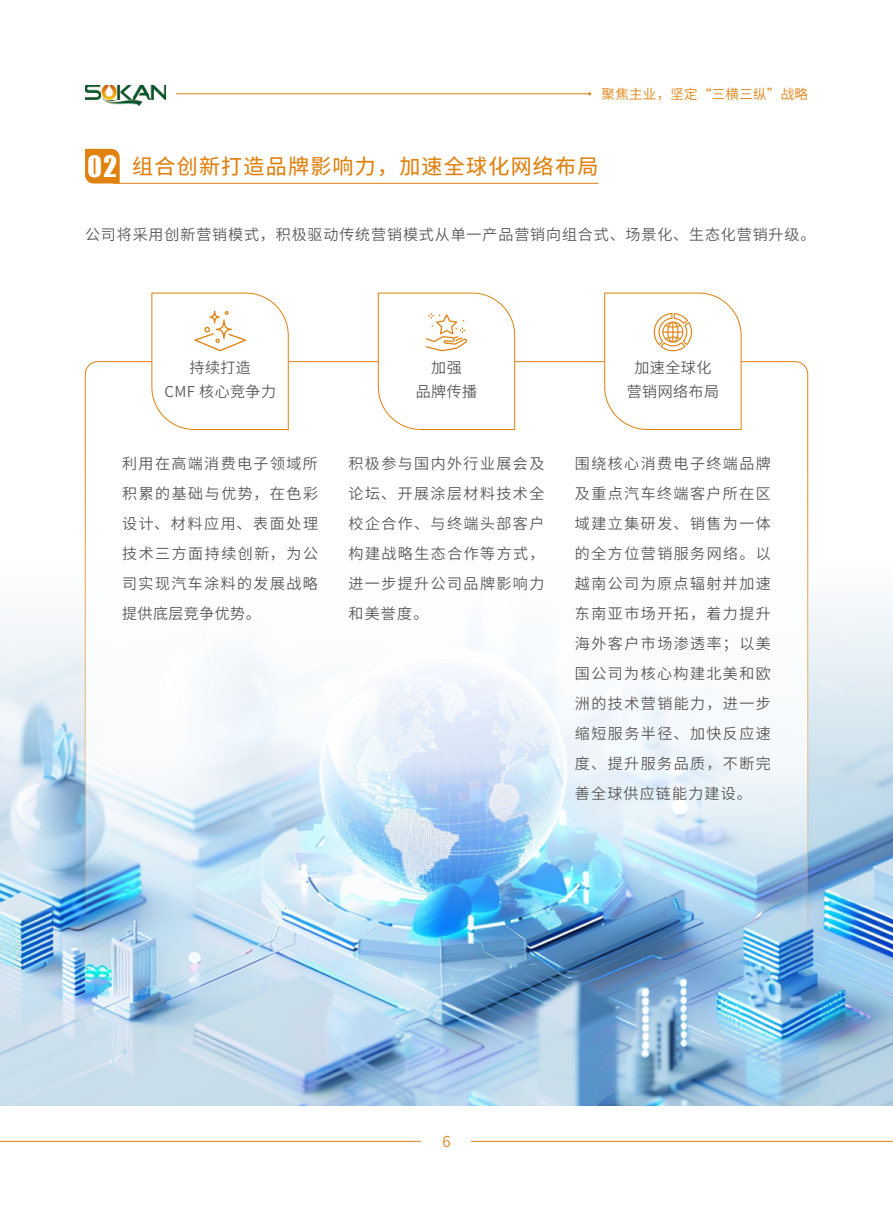
<style>
.page{position:relative;width:893px;height:1212px;background:#fff}
.page>*{position:absolute;margin:0;border:0;box-sizing:border-box;transform-origin:0 0}
.t1{font:21px "Dream Han Sans CN W14";letter-spacing:.06em;color:#e08110}
.t2{font:15px/30px "Dream Han Sans CN W10";letter-spacing:.095em;color:#595757;text-align:justify}
.t3{font:15px "Dream Han Sans CN W10";letter-spacing:.06em;color:#595757}
.t4{font:15px/24px "Dream Han Sans CN W10";letter-spacing:.03em;color:#595757;text-align:center}
.t5{font:15px "Dream Han Sans CN W10";color:#e08110}
.t6{font:13.5px "Dream Han Sans CN W10";letter-spacing:.02em;color:#e08110}
.s1{font-family:"Impact";font-size:27px;color:#fff}
</style>
<div class="page">
<hr style="left:0;top:1141px;width:893px;height:1px;background:#e08110">
<div style="left:422px;top:1134px;width:49px;height:15px;background:#fff"></div>
<svg style="left:85px;top:149px;width:35px;height:34px"></svg>
<hr style="left:113px;top:183px;width:485px;height:1px;background:#e08110">
<img style="left:0;top:559px;width:893px;height:547px">
<svg style="left:85px;top:362px;width:723px;height:682px"></svg>
<svg style="left:151px;top:292px;width:138px;height:138px"></svg>
<svg style="left:378px;top:292px;width:137px;height:138px"></svg>
<svg style="left:604px;top:292px;width:138px;height:138px"></svg>
<img style="left:85px;top:85px;width:81px;height:21px">
<hr style="left:176px;top:93px;width:414px;height:1px;background:#e08110">
<p class="t6" style="left:602px;top:85px;width:208px">聚焦主业，坚定“三横三纵”战略</p>
<h1 class="t1" style="left:88px;top:153px;width:512px"><span class="s1">02</span> 组合创新打造品牌影响力，加速全球化网络布局</h1>
<p class="t3" style="left:85px;top:225px;width:732px">公司将采用创新营销模式，积极驱动传统营销模式从单一产品营销向组合式、场景化、生态化营销升级。</p>
<p class="t4" style="left:164px;top:354px;width:113px">持续打造<br>CMF 核心竞争力</p>
<p class="t2" style="left:416px;top:354px;width:63px;line-height:24px;text-align:center">加强<br>品牌传播</p>
<p class="t4" style="left:627px;top:354px;width:94px">加速全球化营销网络布局</p>
<p class="t2" style="left:122px;top:448px;width:197px">利用在高端消费电子领域所积累的基础与优势，在色彩设计、材料应用、表面处理技术三方面持续创新，为公司实现汽车涂料的发展战略提供底层竞争优势。</p>
<p class="t2" style="left:349px;top:448px;width:197px">积极参与国内外行业展会及论坛、开展涂层材料技术全校企合作、与终端头部客户构建战略生态合作等方式，进一步提升公司品牌影响力和美誉度。</p>
<p class="t2" style="left:575px;top:448px;width:197px">围绕核心消费电子终端品牌及重点汽车终端客户所在区域建立集研发、销售为一体的全方位营销服务网络。以越南公司为原点辐射并加速东南亚市场开拓，着力提升海外客户市场渗透率；以美国公司为核心构建北美和欧洲的技术营销能力，进一步缩短服务半径、加快反应速度、提升服务品质，不断完善全球供应链能力建设。</p>
<p class="t5" style="left:442px;top:1132px;width:10px">6</p>
</div>
